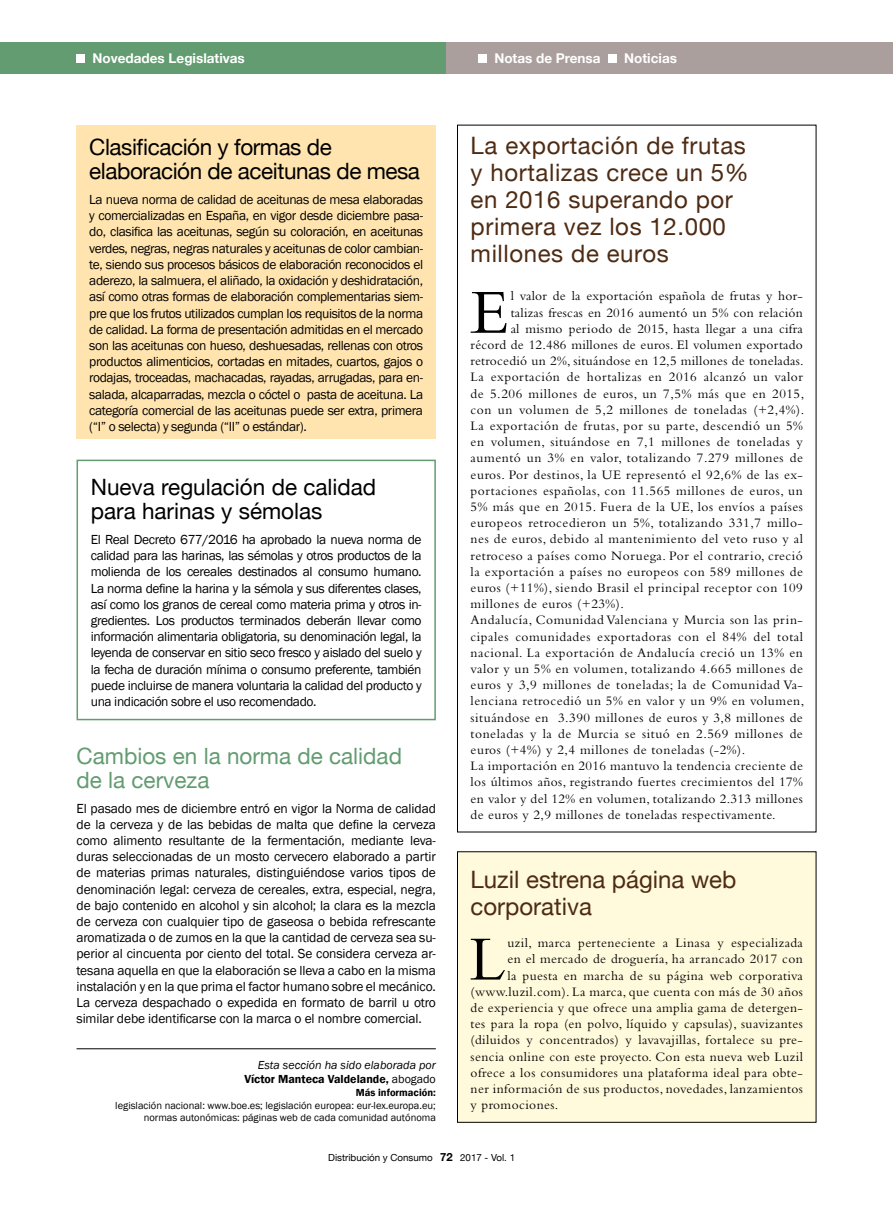
<style>
.page{position:relative;width:893px;height:1212px;background:#fff}
.page>*{position:absolute;margin:0;border:0;box-sizing:border-box;transform-origin:0 0}
.t1{font:65.55px "Bembo";color:#000}
.t2{font:24px/27px "Helvetica Neue";letter-spacing:.025em;color:#4e2b13}
.t3{font:24px/27px "Helvetica Neue";color:#4e2b13}
.t4{font:22.5px/24px "Helvetica Neue";letter-spacing:-.02em;color:#000}
.t5{font:22.5px/24px "Helvetica Neue";color:#000}
.t6{font:22.5px/24px "Helvetica Neue";color:#629c70}
.t7{font:13.5px/16.2px "Franklin Gothic";letter-spacing:-.03em;color:#000;text-align:justify}
.t8{font:13.5px "Bembo";letter-spacing:.04em;color:#000}
.t9{font:13.5px "Bembo";letter-spacing:.02em;color:#000}
.t10{font:700 13.5px "Helvetica Neue";color:#fff}
.t11{font:italic 12px/14.4px "Franklin Gothic";color:#000;text-align:right}
.t12{font:10.5px/12.6px "Franklin Gothic";color:#000;text-align:right}
.t13{font:600 10.5px "Franklin Gothic";color:#000}
.t14{font:9.75px "Helvetica Neue";color:#000}
.s1{font-weight:600;font-style:normal}
.s2{font-style:normal}
.s3{font-weight:700;font-size:11.25px}
</style>
<div class="page">
<div style="left:77px;top:125px;width:359px;height:314px;background:#ffe4af"></div>
<hr style="left:77px;top:1048px;width:359px;height:1px;background:#000">
<div style="left:77px;top:460px;width:359px;height:260px;border:2px solid #629c70"></div>
<div style="left:457px;top:852px;width:359px;height:270px;background:#fffadc"></div>
<div style="left:457px;top:851px;width:359px;height:272px;border:1px solid #000"></div>
<div style="left:0;top:43px;width:893px;height:31px;background:#629c70"></div>
<div style="left:77px;top:54px;width:8px;height:9px;background:#fff"></div>
<hr style="left:892px;top:0;width:1px;height:1212px;background:#03151c">
<div style="left:446px;top:43px;width:447px;height:31px;background:#aa9f9d"></div>
<div style="left:478px;top:54px;width:9px;height:9px;background:#fff"></div>
<div style="left:608px;top:54px;width:9px;height:9px;background:#fff"></div>
<p class="t10" style="left:93px;top:50px;width:154px">Novedades Legislativas</p>
<h3 class="t4" style="left:89px;top:135px;width:332px">Clasificación y formas de elaboración de aceitunas de mesa</h3>
<p class="t7" style="left:89px;top:192px;width:335px">La nueva norma de calidad de aceitunas de mesa elaboradas y comercializadas en España, en vigor desde diciembre pasa&shy;do, clasifica las aceitunas, según su coloración, en aceitunas verdes, negras, negras naturales y aceitunas de color cambian&shy;te, siendo sus procesos básicos de elaboración reconocidos el aderezo, la salmuera, el aliñado, la oxidación y deshidratación, así como otras formas de elaboración complementarias siem&shy;pre que los frutos utilizados cumplan los requisitos de la norma de calidad. La forma de presentación admitidas en el mercado son las aceitunas con hueso, deshuesadas, rellenas con otros productos alimenticios, cortadas en mitades, cuartos, gajos o rodajas, troceadas, machacadas, rayadas, arrugadas, para en&shy;salada, alcaparradas, mezcla o cóctel o pasta de aceituna. La categoría comercial de las aceitunas puede ser extra, primera (“I” o selecta) y segunda (“II” o estándar).</p>
<h3 class="t5" style="left:91px;top:475px;width:287px">Nueva regulación de calidad para harinas y sémolas</h3>
<p class="t7" style="left:91px;top:532px;width:332px">El Real Decreto 677/2016 ha aprobado la nueva norma de calidad para las harinas, las sémolas y otros productos de la molienda de los cereales destinados al consumo humano.<br>La norma define la harina y la sémola y sus diferentes clases, así como los granos de cereal como materia prima y otros in&shy;gredientes. Los productos terminados deberán llevar como información alimentaria obligatoria, su denominación legal, la leyenda de conservar en sitio seco fresco y aislado del suelo y la fecha de duración mínima o consumo preferente, también puede incluirse de manera voluntaria la calidad del producto y una indicación sobre el uso recomendado.</p>
<h3 class="t6" style="left:77px;top:743px;width:327px">Cambios en la norma de calidad de la cerveza</h3>
<p class="t7" style="left:77px;top:800px;width:361px">El pasado mes de diciembre entró en vigor la Norma de calidad de la cerveza y de las bebidas de malta que define la cerveza como alimento resultante de la fermentación, mediante leva&shy;duras seleccionadas de un mosto cervecero elaborado a partir de materias primas naturales, distinguiéndose varios tipos de denominación legal: cerveza de cereales, extra, especial, negra, de bajo contenido en alcohol y sin alcohol; la clara es la mezcla de cerveza con cualquier tipo de gaseosa o bebida refrescante aromatizada o de zumos en la que la cantidad de cerveza sea su&shy;perior al cincuenta por ciento del total. Se considera cerveza ar&shy;tesana aquella en que la elaboración se lleva a cabo en la misma instalación y en la que prima el factor humano sobre el mecánico.<br>La cerveza despachado o expedida en formato de barril u otro similar debe identificarse con la marca o el nombre comercial.</p>
<p class="t11" style="left:244px;top:1058px;width:193px">Esta sección ha sido elaborada por<br><span class="s1">Víctor Manteca Valdelande,</span> <span class="s2">abogado</span></p>
<p class="t13" style="left:356px;top:1086px;width:81px">Más información:</p>
<p class="t12" style="left:115px;top:1099px;width:322px">legislación nacional: www.boe.es; legislación europea: eur-lex.europa.eu; normas autonómicas: páginas web de cada comunidad autónoma</p>
<p class="t10" style="left:494px;top:50px;width:108px">Notas de Prensa</p>
<p class="t10" style="left:624px;top:50px;width:54px">Noticias</p>
<h2 class="t2" style="left:471px;top:132px;width:280px">La exportación de frutas y hortalizas crece un 5% en 2016 superando por primera vez los 12.000 millones de euros</h2>
<h1 class="t1" style="left:470px;top:274px;width:40px">E</h1>
<p class="t9" style="left:511px;top:288px;width:294px">l valor de la exportación española de frutas y hor-</p>
<p class="t9" style="left:511px;top:304px;width:294px">talizas frescas en 2016 aumentó un 5% con relación</p>
<p class="t9" style="left:511px;top:321px;width:294px">al mismo periodo de 2015, hasta llegar a una cifra</p>
<p class="t9" style="left:471px;top:337px;width:334px">récord de 12.486 millones de euros. El volumen exportado</p>
<p class="t9" style="left:471px;top:353px;width:335px">retrocedió un 2%, situándose en 12,5 millones de toneladas.</p>
<p class="t8" style="left:471px;top:369px;width:334px">La exportación de hortalizas en 2016 alcanzó un valor</p>
<p class="t8" style="left:471px;top:385px;width:335px">de 5.206 millones de euros, un 7,5% más que en 2015,</p>
<p class="t8" style="left:471px;top:402px;width:335px">con un volumen de 5,2 millones de toneladas (+2,4%).</p>
<p class="t8" style="left:471px;top:418px;width:334px">La exportación de frutas, por su parte, descendió un 5%</p>
<p class="t8" style="left:471px;top:434px;width:334px">en volumen, situándose en 7,1 millones de toneladas y</p>
<p class="t8" style="left:471px;top:450px;width:334px">aumentó un 3% en valor, totalizando 7.279 millones de</p>
<p class="t8" style="left:471px;top:466px;width:334px">euros. Por destinos, la UE representó el 92,6% de las ex-</p>
<p class="t8" style="left:471px;top:483px;width:334px">portaciones españolas, con 11.565 millones de euros, un</p>
<p class="t8" style="left:471px;top:499px;width:334px">5% más que en 2015. Fuera de la UE, los envíos a países</p>
<p class="t8" style="left:471px;top:515px;width:334px">europeos retrocedieron un 5%, totalizando 331,7 millo-</p>
<p class="t8" style="left:471px;top:531px;width:334px">nes de euros, debido al mantenimiento del veto ruso y al</p>
<p class="t8" style="left:471px;top:547px;width:334px">retroceso a países como Noruega. Por el contrario, creció</p>
<p class="t8" style="left:471px;top:564px;width:334px">la exportación a países no europeos con 589 millones de</p>
<p class="t8" style="left:471px;top:580px;width:334px">euros (+11%), siendo Brasil el principal receptor con 109</p>
<p class="t8" style="left:471px;top:596px;width:155px">millones de euros (+23%).</p>
<p class="t8" style="left:471px;top:612px;width:334px">Andalucía, Comunidad Valenciana y Murcia son las prin-</p>
<p class="t8" style="left:471px;top:628px;width:334px">cipales comunidades exportadoras con el 84% del total</p>
<p class="t8" style="left:471px;top:645px;width:334px">nacional. La exportación de Andalucía creció un 13% en</p>
<p class="t8" style="left:471px;top:661px;width:334px">valor y un 5% en volumen, totalizando 4.665 millones de</p>
<p class="t8" style="left:471px;top:677px;width:334px">euros y 3,9 millones de toneladas; la de Comunidad Va-</p>
<p class="t8" style="left:471px;top:693px;width:335px">lenciana retrocedió un 5% en valor y un 9% en volumen,</p>
<p class="t8" style="left:471px;top:709px;width:334px">situándose en 3.390 millones de euros y 3,8 millones de</p>
<p class="t8" style="left:471px;top:726px;width:334px">toneladas y la de Murcia se situó en 2.569 millones de</p>
<p class="t8" style="left:471px;top:742px;width:276px">euros (+4%) y 2,4 millones de toneladas (-2%).</p>
<p class="t8" style="left:471px;top:758px;width:334px">La importación en 2016 mantuvo la tendencia creciente de</p>
<p class="t8" style="left:471px;top:774px;width:334px">los últimos años, registrando fuertes crecimientos del 17%</p>
<p class="t8" style="left:471px;top:790px;width:334px">en valor y del 12% en volumen, totalizando 2.313 millones</p>
<p class="t8" style="left:471px;top:807px;width:307px">de euros y 2,9 millones de toneladas respectivamente.</p>
<h2 class="t3" style="left:471px;top:865px;width:267px">Luzil estrena página web corporativa</h2>
<h1 class="t1" style="left:469px;top:921px;width:38px">L</h1>
<p class="t8" style="left:507px;top:935px;width:297px">uzil, marca perteneciente a Linasa y especializada</p>
<p class="t8" style="left:507px;top:951px;width:297px">en el mercado de droguería, ha arrancado 2017 con</p>
<p class="t8" style="left:507px;top:967px;width:297px">la puesta en marcha de su página web corporativa</p>
<p class="t8" style="left:471px;top:984px;width:334px">(www.luzil.com). La marca, que cuenta con más de 30 años</p>
<p class="t8" style="left:471px;top:1000px;width:334px">de experiencia y que ofrece una amplia gama de detergen-</p>
<p class="t8" style="left:471px;top:1016px;width:334px">tes para la ropa (en polvo, líquido y capsulas), suavizantes</p>
<p class="t8" style="left:471px;top:1032px;width:334px">(diluidos y concentrados) y lavavajillas, fortalece su pre-</p>
<p class="t8" style="left:471px;top:1048px;width:334px">sencia online con este proyecto. Con esta nueva web Luzil</p>
<p class="t8" style="left:471px;top:1065px;width:334px">ofrece a los consumidores una plataforma ideal para obte-</p>
<p class="t8" style="left:471px;top:1081px;width:334px">ner información de sus productos, novedades, lanzamientos</p>
<p class="t8" style="left:471px;top:1097px;width:89px">y promociones.</p>
<p class="t14" style="left:328px;top:1152px;width:188px">Distribución y Consumo <span class="s3">72</span> 2017 - Vol. 1</p>
</div>
